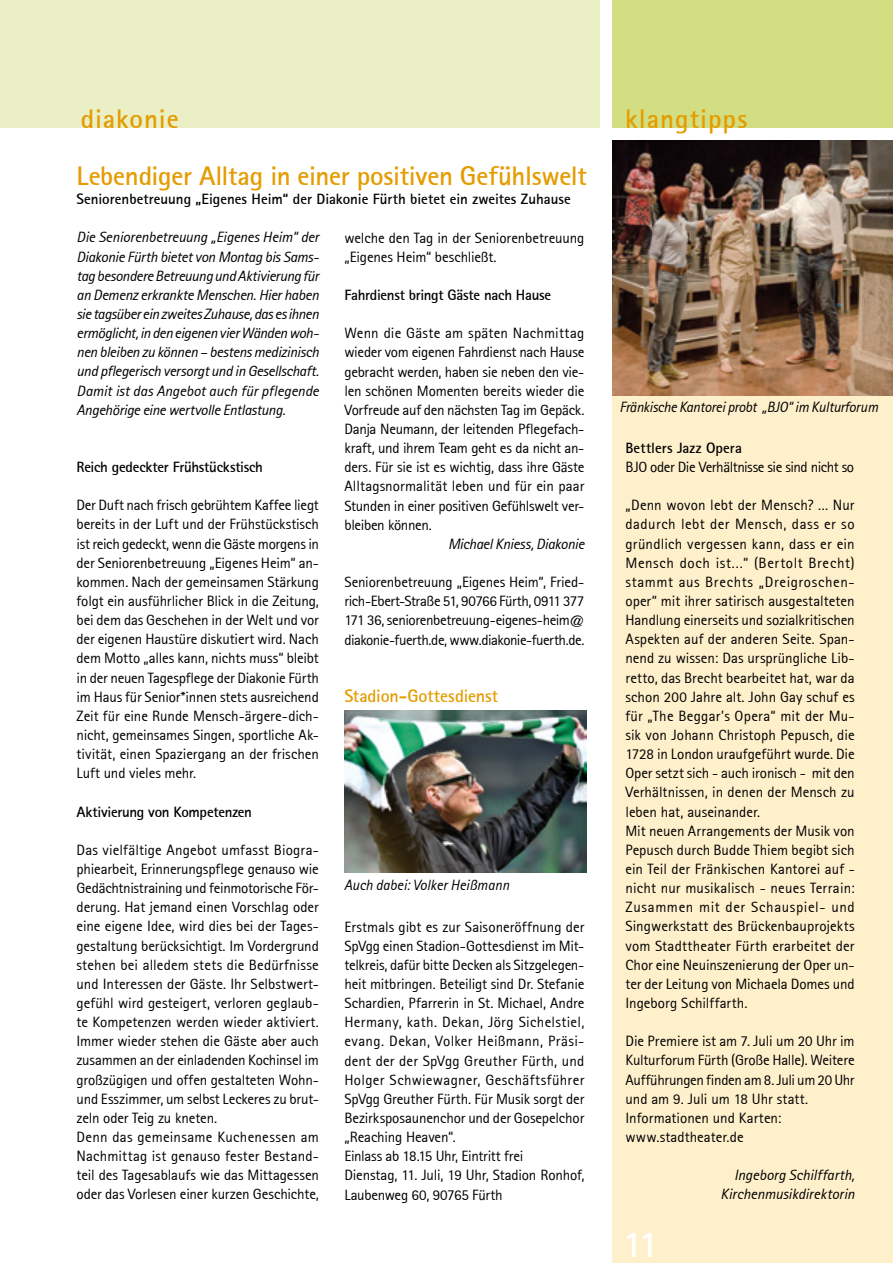
<style>
.page{position:relative;width:893px;height:1263px;background:#fff}
.page>*{position:absolute;margin:0;border:0;box-sizing:border-box;transform-origin:0 0}
.t1{font:37.5px "Rotis Sans Serif Bold 65";color:#fff}
.t2{font:27px "Rotis Sans Serif Bold 65";letter-spacing:-.005em;color:#e49c00}
.t3{font:27px "Rotis Sans Serif Bold 65";letter-spacing:.035em;color:#e49c00}
.t4{font:27px "Rotis Sans Serif Bold 65";letter-spacing:.03em;color:#e49c00}
.t5{font:18px "Rotis Sans Serif Bold 65";letter-spacing:-.005em;color:#e49c00}
.t6{font:15px/19.2px "Rotis Sans Serif 55";letter-spacing:-.005em;color:#000}
.t7{font:15px/19.2px "Rotis Sans Serif Italic 56";letter-spacing:-.015em;color:#000;text-align:right}
.t8{font:15px "Rotis Sans Serif Bold 65";letter-spacing:-.01em;color:#000}
.t9{font:15px "Rotis Sans Serif 55";letter-spacing:-.035em;color:#000}
</style>
<div class="page">
<div style="left:612px;top:0;width:281px;height:128px;background:#d3de82"></div>
<div style="left:0;top:0;width:600px;height:128px;background:#eaefc5"></div>
<div style="left:612px;top:140px;width:281px;height:1123px;background:#fff0cc"></div>
<img style="left:344px;top:711px;width:243px;height:161px">
<img style="left:612px;top:140px;width:281px;height:255px">
<h2 class="t4" style="left:81px;top:101px;width:100px">diakonie</h2>
<h2 class="t3" style="left:625px;top:101px;width:124px">klangtipps</h2>
<h2 class="t2" style="left:77px;top:159px;width:512px">Lebendiger Alltag in einer positiven Gefühlswelt</h2>
<p class="t8" style="left:77px;top:190px;width:496px">Seniorenbetreuung „Eigenes Heim“ der Diakonie Fürth bietet ein zweites Zuhause</p>
<p class="t7" style="left:77px;top:228px;width:244px;text-align:justify">Die Seniorenbetreuung „Eigenes Heim“ der Diakonie Fürth bietet von Montag bis Sams&shy;tag besondere Betreuung und Aktivierung für an Demenz erkrankte Menschen. Hier haben sie tagsüber ein zweites Zuhause, das es ihnen ermöglicht, in den eigenen vier Wänden woh&shy;nen bleiben zu können – bestens medizinisch und pflegerisch versorgt und in Gesellschaft.<br>Damit ist das Angebot auch für pflegende Angehörige eine wertvolle Entlastung.</p>
<p class="t6" style="left:344px;top:228px;width:241px">welche den Tag in der Seniorenbetreuung „Eigenes Heim“ beschließt.</p>
<p class="t8" style="left:344px;top:285px;width:208px">Fahrdienst bringt Gäste nach Hause</p>
<p class="t6" style="left:344px;top:323px;width:242px;text-align:justify">Wenn die Gäste am späten Nachmittag wieder vom eigenen Fahrdienst nach Hause gebracht werden, haben sie neben den vie&shy;len schönen Momenten bereits wieder die Vorfreude auf den nächsten Tag im Gepäck.<br>Danja Neumann, der leitenden Pflegefach&shy;kraft, und ihrem Team geht es da nicht an&shy;ders. Für sie ist es wichtig, dass ihre Gäste Alltagsnormalität leben und für ein paar Stunden in einer positiven Gefühlswelt ver&shy;bleiben können.</p>
<p class="t7" style="left:448px;top:534px;width:138px">Michael Kniess, Diakonie</p>
<p class="t6" style="left:344px;top:572px;width:242px;text-align:justify">Seniorenbetreuung „Eigenes Heim“, Fried&shy;rich-Ebert-Straße 51, 90766 Fürth, 0911 377<br>171 36, seniorenbetreuung-eigenes-heim@ diakonie-fuerth.de, www.diakonie-fuerth.de.</p>
<p class="t8" style="left:77px;top:457px;width:188px">Reich gedeckter Frühstückstisch</p>
<p class="t6" style="left:77px;top:496px;width:244px;text-align:justify">Der Duft nach frisch gebrühtem Kaffee liegt bereits in der Luft und der Frühstückstisch ist reich gedeckt, wenn die Gäste morgens in der Seniorenbetreuung „Eigenes Heim“ an&shy;kommen. Nach der gemeinsamen Stärkung folgt ein ausführlicher Blick in die Zeitung, bei dem das Geschehen in der Welt und vor der eigenen Haustüre diskutiert wird. Nach dem Motto „alles kann, nichts muss“ bleibt in der neuen Tagespflege der Diakonie Fürth im Haus für Senior*innen stets ausreichend Zeit für eine Runde Mensch-ärgere-dich&shy;nicht, gemeinsames Singen, sportliche Ak&shy;tivität, einen Spaziergang an der frischen Luft und vieles mehr.</p>
<p class="t8" style="left:77px;top:802px;width:177px">Aktivierung von Kompetenzen</p>
<p class="t6" style="left:77px;top:840px;width:244px">Das vielfältige Angebot umfasst Biogra&shy;phiearbeit, Erinnerungspflege genauso wie Gedächtnistraining und feinmotorische För&shy;derung. Hat jemand einen Vorschlag oder eine eigene Idee, wird dies bei der Tages&shy;gestaltung berücksichtigt. Im Vordergrund stehen bei alledem stets die Bedürfnisse und Interessen der Gäste. Ihr Selbstwert&shy;gefühl wird gesteigert, verloren geglaub&shy;te Kompetenzen werden wieder aktiviert.<br>Immer wieder stehen die Gäste aber auch zusammen an der einladenden Kochinsel im großzügigen und offen gestalteten Wohn&shy;und Esszimmer, um selbst Leckeres zu brut&shy;zeln oder Teig zu kneten.<br>Denn das gemeinsame Kuchenessen am Nachmittag ist genauso fester Bestand&shy;teil des Tagesablaufs wie das Mittagessen oder das Vorlesen einer kurzen Geschichte,</p>
<p class="t5" style="left:344px;top:684px;width:155px">Stadion-Gottesdienst</p>
<p class="t7" style="left:344px;top:875px;width:167px">Auch dabei: Volker Heißmann</p>
<p class="t6" style="left:344px;top:917px;width:242px">Erstmals gibt es zur Saisoneröffnung der SpVgg einen Stadion-Gottesdienst im Mit&shy;telkreis, dafür bitte Decken als Sitzgelegen&shy;heit mitbringen. Beteiligt sind Dr. Stefanie Schardien, Pfarrerin in St. Michael, Andre Hermany, kath. Dekan, Jörg Sichelstiel, evang. Dekan, Volker Heißmann, Präsi&shy;dent der der SpVgg Greuther Fürth, und Holger Schwiewagner, Geschäftsführer SpVgg Greuther Fürth. Für Musik sorgt der Bezirksposaunenchor und der Gosepelchor „Reaching Heaven“.<br>Einlass ab 18.15 Uhr, Eintritt frei<br>Dienstag, 11. Juli, 19 Uhr, Stadion Ronhof, Laubenweg 60, 90765 Fürth</p>
<p class="t7" style="left:619px;top:397px;width:260px">Fränkische Kantorei probt „BJO“ im Kulturforum</p>
<p class="t8" style="left:625px;top:438px;width:118px">Bettlers Jazz Opera</p>
<p class="t9" style="left:625px;top:458px;width:230px">BJO oder Die Verhältnisse sie sind nicht so</p>
<p class="t6" style="left:625px;top:495px;width:231px">„Denn wovon lebt der Mensch? ... Nur dadurch lebt der Mensch, dass er so gründlich vergessen kann, dass er ein Mensch doch ist...“ (Bertolt Brecht) stammt aus Brechts „Dreigroschen&shy;oper“ mit ihrer satirisch ausgestalteten Handlung einerseits und sozialkritischen Aspekten auf der anderen Seite. Span&shy;nend zu wissen: Das ursprüngliche Lib&shy;retto, das Brecht bearbeitet hat, war da schon 200 Jahre alt. John Gay schuf es für „The Beggar’s Opera“ mit der Mu&shy;sik von Johann Christoph Pepusch, die 1728 in London uraufgeführt wurde. Die Oper setzt sich - auch ironisch - mit den Verhältnissen, in denen der Mensch zu leben hat, auseinander.<br>Mit neuen Arrangements der Musik von Pepusch durch Budde Thiem begibt sich ein Teil der Fränkischen Kantorei auf - nicht nur musikalisch - neues Terrain:<br>Zusammen mit der Schauspiel- und Singwerkstatt des Brückenbauprojekts vom Stadttheater Fürth erarbeitet der Chor eine Neuinszenierung der Oper un&shy;ter der Leitung von Michaela Domes und Ingeborg Schilffarth.</p>
<p class="t6" style="left:625px;top:1031px;width:231px">Die Premiere ist am 7. Juli um 20 Uhr im<br>Kulturforum Fürth (Große Halle). Weitere<br>Aufführungen finden am 8. Juli um 20 Uhr und am 9. Juli um 18 Uhr statt.<br>Informationen und Karten: www.stadtheater.de</p>
<p class="t7" style="left:720px;top:1166px;width:136px">Ingeborg Schilffarth,<br>Kirchenmusikdirektorin</p>
<h1 class="t1" style="left:623px;top:1220px;width:37px">11</h1>
</div>
